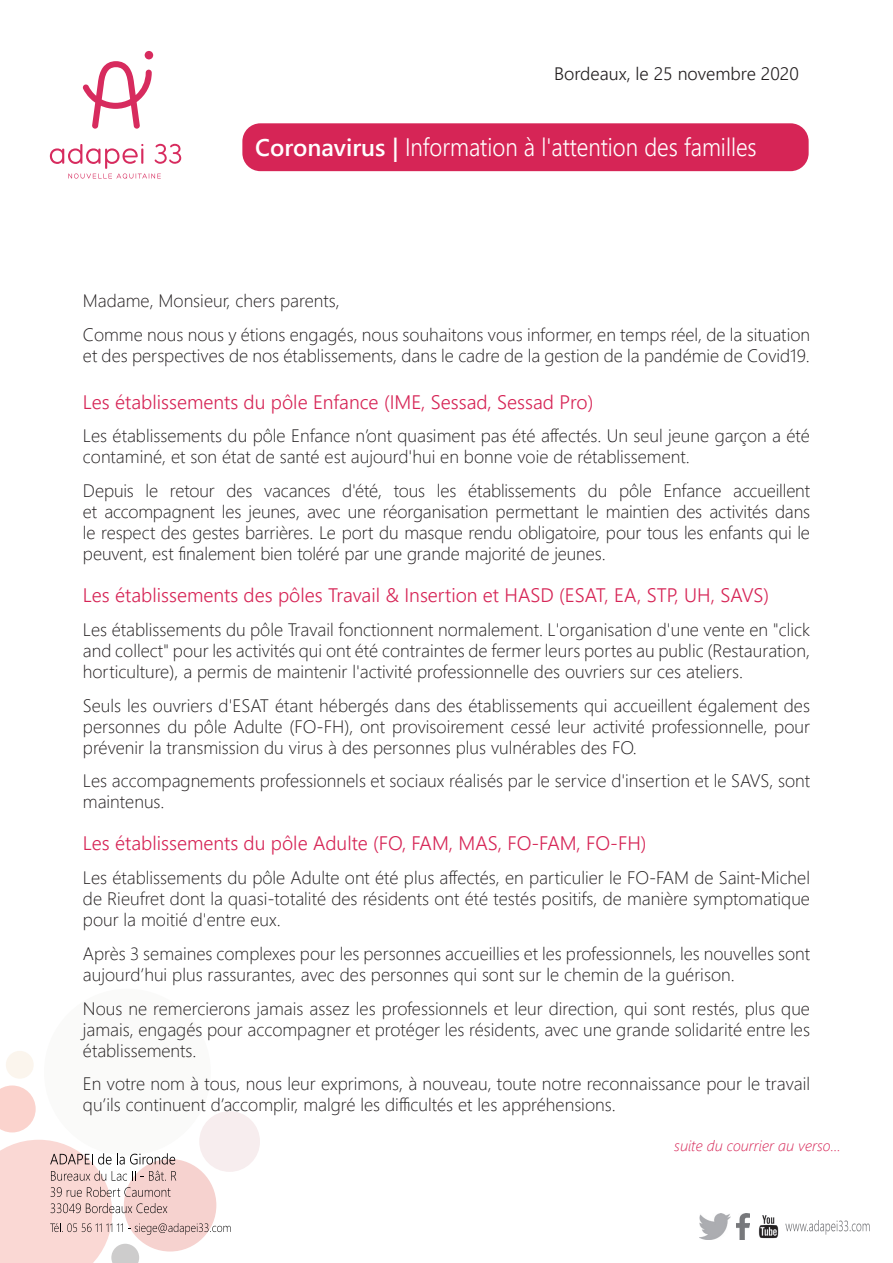
<style>
.page{position:relative;width:893px;height:1263px;background:#fff}
.page>*{position:absolute;margin:0;border:0;box-sizing:border-box;transform-origin:0 0}
.t1{font:300 25.2px "Segoe UI";color:#fff;scale:.89 1}
.t2{font:300 19.5px "Segoe UI";color:#d62556}
.t3{font:300 18px/21px "Segoe UI";color:#231f20}
.t4{font:300 18px "Segoe UI";color:#231f20}
.t5{font:italic 300 15px "Segoe UI";color:#d62556}
.s1{font-weight:600;font-size:24px}
</style>
<div class="page">
<div style="left:199px;top:1111px;width:61px;height:61px;background:#f7edee;border-radius:50%"></div>
<svg style="left:0;top:1085px;width:36px;height:47px"></svg>
<div style="left:6px;top:1051px;width:28px;height:28px;background:#fbf5ed;border-radius:50%"></div>
<div style="left:44px;top:989px;width:167px;height:166px;background:#fafaf9;border-radius:50%"></div>
<svg style="left:82px;top:51px;width:71px;height:78px"></svg>
<svg style="left:50px;top:144px;width:131px;height:35px"></svg>
<img style="left:699px;top:1213px;width:31px;height:26px">
<img style="left:736px;top:1213px;width:13px;height:26px">
<img style="left:758px;top:1215px;width:21px;height:24px">
<svg style="left:785px;top:1220px;width:85px;height:15px"></svg>
<svg style="left:0;top:1140px;width:231px;height:123px"></svg>
<div style="left:242px;top:123px;width:567px;height:48px;background:#d62556;border-radius:18px"></div>
<p class="t4" style="left:554px;top:57px;width:246px">Bordeaux, le 25 novembre 2020</p>
<h1 class="t1" style="left:255px;top:123px;width:565px"><span class="s1">Coronavirus |</span> Information à l'attention des familles</h1>
<p class="t3" style="left:83px;top:282px;width:729px;line-height:33.8px">Madame, Monsieur, chers parents,<br>Comme nous nous y étions engagés, nous souhaitons vous informer, en temps réel, de la situation</p>
<p class="t3" style="left:83px;top:343px;width:728px">et des perspectives de nos établissements, dans le cadre de la gestion de la pandémie de Covid19.</p>
<p class="t2" style="left:83px;top:383px;width:512px">Les établissements du pôle Enfance (IME, Sessad, Sessad Pro)</p>
<p class="t3" style="left:83px;top:424px;width:729px">Les établissements du pôle Enfance n’ont quasiment pas été affectés. Un seul jeune garçon a été contaminé, et son état de santé est aujourd'hui en bonne voie de rétablissement.</p>
<p class="t3" style="left:83px;top:478px;width:729px;text-align:justify">Depuis le retour des vacances d'été, tous les établissements du pôle Enfance accueillent et accompagnent les jeunes, avec une réorganisation permettant le maintien des activités dans le respect des gestes barrières. Le port du masque rendu obligatoire, pour tous les enfants qui le peuvent, est finalement bien toléré par une grande majorité de jeunes.</p>
<p class="t2" style="left:83px;top:577px;width:688px">Les établissements des pôles Travail &amp; Insertion et HASD (ESAT, EA, STP, UH, SAVS)</p>
<p class="t3" style="left:83px;top:617px;width:729px;text-align:justify">Les établissements du pôle Travail fonctionnent normalement. L'organisation d'une vente en "click and collect" pour les activités qui ont été contraintes de fermer leurs portes au public (Restauration, horticulture), a permis de maintenir l'activité professionnelle des ouvriers sur ces ateliers.</p>
<p class="t3" style="left:83px;top:693px;width:729px;text-align:justify">Seuls les ouvriers d'ESAT étant hébergés dans des établissements qui accueillent également des personnes du pôle Adulte (FO-FH), ont provisoirement cessé leur activité professionnelle, pour prévenir la transmission du virus à des personnes plus vulnérables des FO.</p>
<p class="t3" style="left:83px;top:769px;width:729px">Les accompagnements professionnels et sociaux réalisés par le service d'insertion et le SAVS, sont maintenus.</p>
<p class="t2" style="left:83px;top:825px;width:565px">Les établissements du pôle Adulte (FO, FAM, MAS, FO-FAM, FO-FH)</p>
<p class="t3" style="left:83px;top:865px;width:729px;text-align:justify">Les établissements du pôle Adulte ont été plus affectés, en particulier le FO-FAM de Saint-Michel de Rieufret dont la quasi-totalité des résidents ont été testés positifs, de manière symptomatique pour la moitié d'entre eux.</p>
<p class="t3" style="left:83px;top:941px;width:729px">Après 3 semaines complexes pour les personnes accueillies et les professionnels, les nouvelles sont aujourd’hui plus rassurantes, avec des personnes qui sont sur le chemin de la guérison.</p>
<p class="t3" style="left:83px;top:996px;width:729px;text-align:justify">Nous ne remercierons jamais assez les professionnels et leur direction, qui sont restés, plus que jamais, engagés pour accompagner et protéger les résidents, avec une grande solidarité entre les établissements.</p>
<p class="t3" style="left:83px;top:1072px;width:729px">En votre nom à tous, nous leur exprimons, à nouveau, toute notre reconnaissance pour le travail qu’ils continuent d’accomplir, malgré les difficultés et les appréhensions.</p>
<p class="t5" style="left:674px;top:1132px;width:168px">suite du courrier au verso...</p>
</div>
